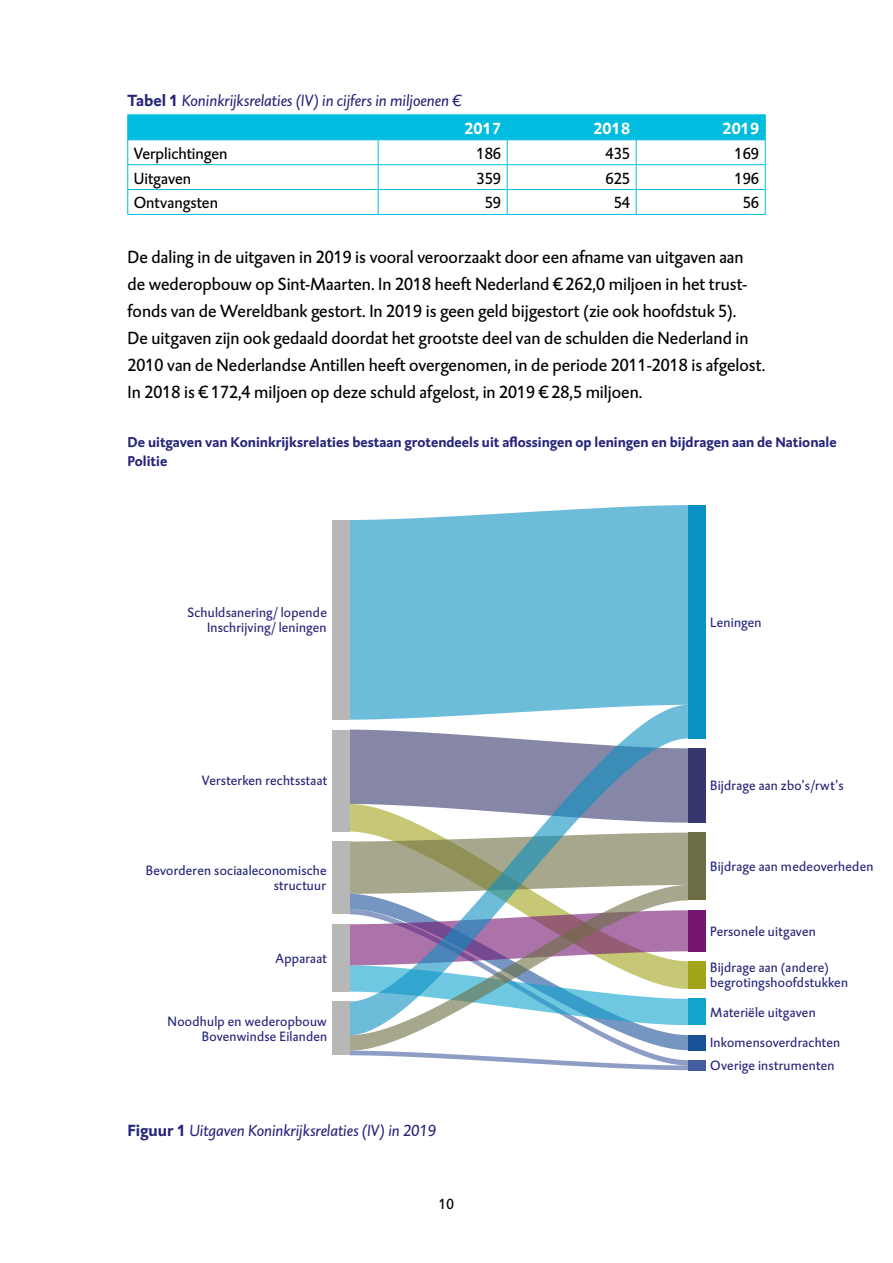
<style>
.page{position:relative;width:893px;height:1263px;background:#fff}
.page>*{position:absolute;margin:0;border:0;box-sizing:border-box;transform-origin:0 0}
._0_Platte_tekst_-_P{font:18px/27px "DTL Caspari TOT";color:#000}
._9_Onderschrift_Fig{font:italic 16.5px "DTL Caspari TOT";color:#25257a}
._11_Tabel{font:16.5px "DTL Caspari TOT";color:#000}
._10_Tabel_diap_vet{font:700 16.5px "DTL Caspari TOT";letter-spacing:.01em;color:#fff}
.t1{font:15px "DTL Caspari TOT";color:#000}
.t2{font:700 14.4px/19px "DTL Caspari TOT";color:#25257a}
.t3{font:13.8px/15px "DTL Caspari TOT";letter-spacing:.02em;color:#25257a;text-align:right}
.s1{font-weight:700;font-style:normal}
</style>
<div class="page">
<svg style="left:127px;top:115px;width:639px;height:99px"></svg>
<hr style="left:128px;top:214px;width:250px;height:1px;background:#00bcdf">
<hr style="left:378px;top:214px;width:129px;height:1px;background:#00bcdf">
<hr style="left:507px;top:214px;width:129px;height:1px;background:#00bcdf">
<hr style="left:636px;top:214px;width:129px;height:1px;background:#00bcdf">
<div style="left:332px;top:1001px;width:18px;height:54px;background:#b7b7b7"></div>
<div style="left:332px;top:924px;width:18px;height:68px;background:#b7b7b7"></div>
<div style="left:332px;top:841px;width:18px;height:73px;background:#b7b7b7"></div>
<div style="left:332px;top:730px;width:18px;height:101px;background:#b7b7b7"></div>
<div style="left:332px;top:520px;width:18px;height:200px;background:#b7b7b7"></div>
<div style="left:688px;top:1060px;width:18px;height:10px;background:#425da0"></div>
<div style="left:688px;top:1035px;width:18px;height:15px;background:#1a5096"></div>
<div style="left:688px;top:999px;width:18px;height:26px;background:#10a4cf"></div>
<div style="left:688px;top:961px;width:18px;height:28px;background:#a2a419"></div>
<div style="left:688px;top:910px;width:18px;height:41px;background:#741672"></div>
<div style="left:688px;top:832px;width:18px;height:68px;background:#6c6d42"></div>
<div style="left:688px;top:748px;width:18px;height:75px;background:#36376c"></div>
<div style="left:688px;top:505px;width:18px;height:233px;background:#0a90c2"></div>
<svg style="left:560px;top:1065px;width:128px;height:5px"></svg>
<svg style="left:350px;top:1050px;width:338px;height:15px"></svg>
<svg style="left:350px;top:1035px;width:338px;height:15px"></svg>
<svg style="left:350px;top:720px;width:338px;height:315px"></svg>
<svg style="left:350px;top:505px;width:338px;height:215px;background:#75c0dc"></svg>
<p class="_9_Onderschrift_Fig" style="left:128px;top:90px;width:335px"><span class="s1">Tabel 1</span> Koninkrijksrelaties (IV) in cijfers in miljoenen €</p>
<p class="_10_Tabel_diap_vet" style="left:464px;top:117px;width:38px">2017</p>
<p class="_10_Tabel_diap_vet" style="left:593px;top:117px;width:38px">2018</p>
<p class="_10_Tabel_diap_vet" style="left:722px;top:117px;width:38px">2019</p>
<p class="_11_Tabel" style="left:134px;top:143px;width:95px">Verplichtingen</p>
<p class="_11_Tabel" style="left:476px;top:143px;width:26px">186</p>
<p class="_11_Tabel" style="left:605px;top:143px;width:26px">435</p>
<p class="_11_Tabel" style="left:734px;top:143px;width:26px">169</p>
<p class="_11_Tabel" style="left:134px;top:168px;width:59px">Uitgaven</p>
<p class="_11_Tabel" style="left:476px;top:168px;width:26px">359</p>
<p class="_11_Tabel" style="left:605px;top:168px;width:26px">625</p>
<p class="_11_Tabel" style="left:734px;top:168px;width:26px">196</p>
<p class="_11_Tabel" style="left:134px;top:192px;width:86px">Ontvangsten</p>
<p class="_11_Tabel" style="left:485px;top:192px;width:18px">59</p>
<p class="_11_Tabel" style="left:614px;top:192px;width:18px">54</p>
<p class="_11_Tabel" style="left:743px;top:192px;width:18px">56</p>
<p class="_0_Platte_tekst_-_P" style="left:128px;top:243px;width:639px">De daling in de uitgaven in 2019 is vooral veroorzaakt door een afname van uitgaven aan de wederopbouw op Sint-Maarten. In 2018 heeft Nederland € 262,0 miljoen in het trust&shy;fonds van de Wereldbank gestort. In 2019 is geen geld bijgestort (zie ook hoofdstuk 5).<br>De uitgaven zijn ook gedaald doordat het grootste deel van de schulden die Nederland in 2010 van de Nederlandse Antillen heeft overgenomen, in de periode 2011-2018 is afgelost.<br>In 2018 is € 172,4 miljoen op deze schuld afgelost, in 2019 € 28,5 miljoen.</p>
<p class="t2" style="left:128px;top:432px;width:711px">De uitgaven van Koninkrijksrelaties bestaan grotendeels uit aflossingen op leningen en bijdragen aan de Nationale<br>Politie</p>
<p class="t3" style="left:187px;top:605px;width:141px">Schuldsanering/ lopende<br>Inschrijving/ leningen</p>
<p class="t3" style="left:202px;top:773px;width:127px">Versterken rechtsstaat</p>
<p class="t3" style="left:146px;top:863px;width:182px">Bevorderen sociaaleconomische structuur</p>
<p class="t3" style="left:276px;top:950px;width:53px">Apparaat</p>
<p class="t3" style="left:168px;top:1013px;width:161px">Noodhulp en wederopbouw<br>Bovenwindse Eilanden</p>
<p class="_9_Onderschrift_Fig" style="left:128px;top:1120px;width:310px"><span class="s1">Figuur 1</span> Uitgaven Koninkrijksrelaties (IV) in 2019</p>
<p class="t1" style="left:439px;top:1194px;width:16px">10</p>
<p class="t3" style="left:710px;top:614px;width:53px">Leningen</p>
<p class="t3" style="left:710px;top:778px;width:135px">Bijdrage aan zbo’s/rwt’s</p>
<p class="t3" style="left:710px;top:859px;width:165px">Bijdrage aan medeoverheden</p>
<p class="t3" style="left:710px;top:923px;width:107px">Personele uitgaven</p>
<p class="t3" style="left:710px;top:960px;width:139px;text-align:left">Bijdrage aan (andere) begrotingshoofdstukken</p>
<p class="t3" style="left:710px;top:1004px;width:107px">Materiële uitgaven</p>
<p class="t3" style="left:710px;top:1035px;width:131px">Inkomensoverdrachten</p>
<p class="t3" style="left:710px;top:1057px;width:126px">Overige instrumenten</p>
</div>
